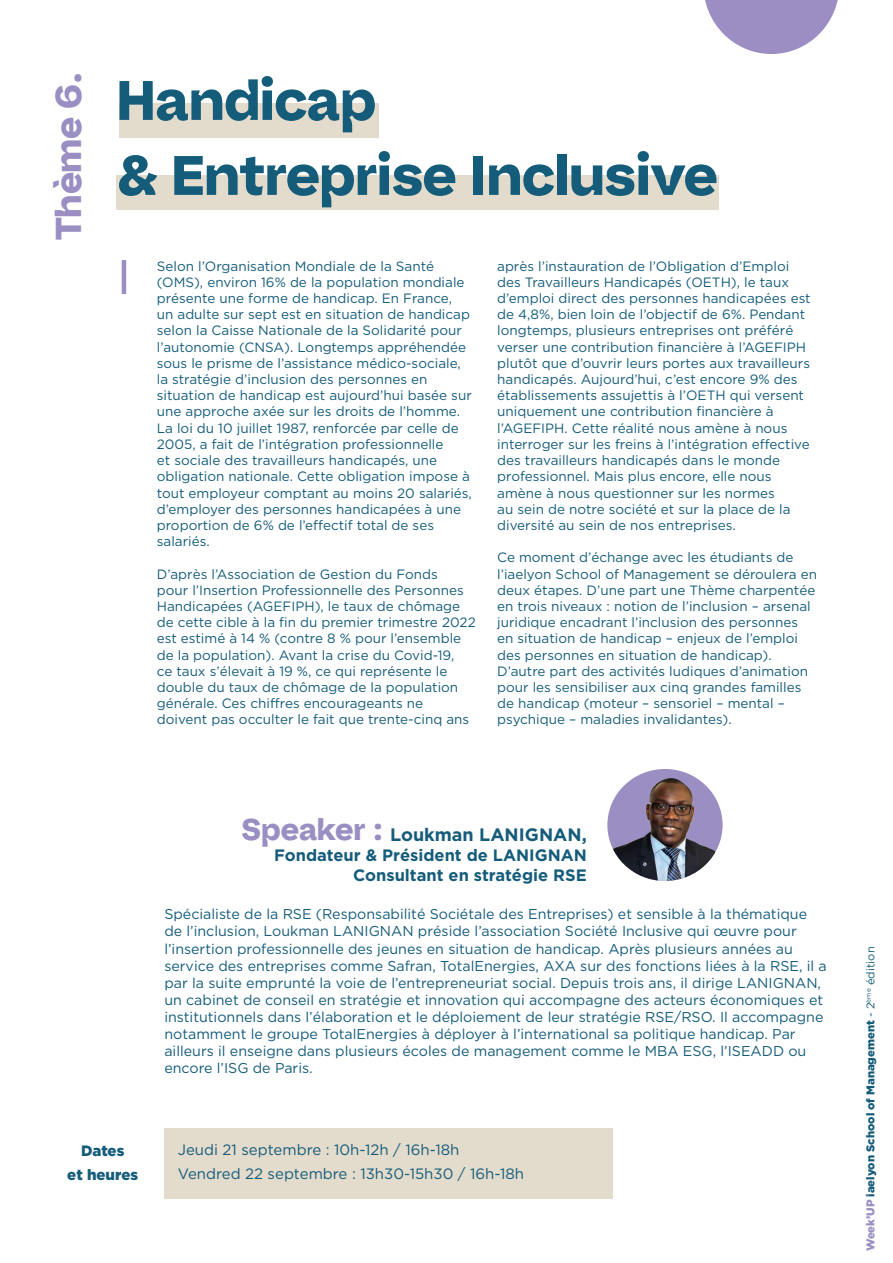
<style>
.page{position:relative;width:893px;height:1263px;background:#fff}
.page>*{position:absolute;margin:0;border:0;box-sizing:border-box;transform-origin:0 0}
.t1{font:700 55.5px/75px "Bauziet Norm Extra";letter-spacing:-.01em;color:#155c7a}
.t2{font:700 36px "Bauziet Norm Extra";letter-spacing:-.01em;color:#9b8ec3}
.t3{font:700 30px "Bauziet Norm Extra";color:#9b8ec3}
.t4{font:700 18px "Gotham";color:#155c7a}
.t5{font:700 16.5px/19.8px "Gotham";color:#155c7a;text-align:right}
.t6{font:15px/24px "Gotham";color:#155c7a}
.t7{font:900 15px/24px "Gotham";color:#155c7a;text-align:center}
.t8{font:14.25px/17.1px "Gotham";color:#155c7a}
.t9{font:13.5px/16.2px "Gotham";color:#155c7a}
.t10{font:900 11.25px "Gotham";color:#155c7a}
.s1{color:#9b8ec3}
.s2{font-weight:400}
</style>
<div class="page">
<div style="left:119px;top:103px;width:259px;height:34px;background:#e3dccd"></div>
<div style="left:116px;top:176px;width:603px;height:34px;background:#e3dccd"></div>
<hr style="left:122px;top:260px;width:4px;height:34px;background:#9b8ec3">
<div style="left:164px;top:1128px;width:448px;height:70px;background:#e3dccd"></div>
<svg style="left:705px;top:0;width:133px;height:54px"></svg>
<img style="left:607px;top:769px;width:116px;height:112px">
<h2 class="t2" style="left:44px;top:240px;width:169px;rotate:-90deg">Thème 6.</h2>
<h1 class="t1" style="left:116px;top:61px;width:603px">Handicap<br>&amp; Entreprise Inclusive</h1>
<p class="t9" style="left:157px;top:258px;width:317px">Selon l’Organisation Mondiale de la Santé (OMS), environ 16% de la population mondiale présente une forme de handicap. En France, un adulte sur sept est en situation de handicap selon la Caisse Nationale de la Solidarité pour l’autonomie (CNSA). Longtemps appréhendée sous le prisme de l’assistance médico-sociale, la stratégie d’inclusion des personnes en situation de handicap est aujourd’hui basée sur une approche axée sur les droits de l’homme.<br>La loi du 10 juillet 1987, renforcée par celle de 2005, a fait de l’intégration professionnelle<br>et sociale des travailleurs handicapés, une obligation nationale. Cette obligation impose à tout employeur comptant au moins 20 salariés, d’employer des personnes handicapées à une proportion de 6% de l’effectif total de ses salariés.</p>
<p class="t9" style="left:157px;top:565px;width:320px">D’après l’Association de Gestion du Fonds<br>pour l’Insertion Professionnelle des Personnes Handicapées (AGEFIPH), le taux de chômage de cette cible à la fin du premier trimestre 2022 est estimé à 14 % (contre 8 % pour l’ensemble de la population). Avant la crise du Covid-19,<br>ce taux s’élevait à 19 %, ce qui représente le double du taux de chômage de la population générale. Ces chiffres encourageants ne doivent pas occulter le fait que trente-cinq ans</p>
<p class="t9" style="left:497px;top:258px;width:315px">après l’instauration de l’Obligation d’Emploi des Travailleurs Handicapés (OETH), le taux d’emploi direct des personnes handicapées est de 4,8%, bien loin de l’objectif de 6%. Pendant longtemps, plusieurs entreprises ont préféré verser une contribution financière à l’AGEFIPH plutôt que d’ouvrir leurs portes aux travailleurs handicapés. Aujourd’hui, c’est encore 9% des établissements assujettis à l’OETH qui versent uniquement une contribution financière à l’AGEFIPH. Cette réalité nous amène à nous interroger sur les freins à l’intégration effective des travailleurs handicapés dans le monde professionnel. Mais plus encore, elle nous amène à nous questionner sur les normes<br>au sein de notre société et sur la place de la diversité au sein de nos entreprises.</p>
<p class="t9" style="left:497px;top:549px;width:321px">Ce moment d’échange avec les étudiants de l’iaelyon School of Management se déroulera en deux étapes. D’une part une Thème charpentée en trois niveaux : notion de l’inclusion – arsenal juridique encadrant l’inclusion des personnes en situation de handicap – enjeux de l’emploi des personnes en situation de handicap).<br>D’autre part des activités ludiques d’animation pour les sensibiliser aux cinq grandes familles de handicap (moteur – sensoriel – mental – psychique – maladies invalidantes).</p>
<h3 class="t3" style="left:242px;top:809px;width:143px">Speaker :</h3>
<h3 class="t4" style="left:390px;top:825px;width:198px">Loukman LANIGNAN,</h3>
<p class="t5" style="left:274px;top:845px;width:314px">Fondateur &amp; Président de LANIGNAN<br>Consultant en stratégie RSE</p>
<p class="t8" style="left:164px;top:905px;width:664px">Spécialiste de la RSE (Responsabilité Sociétale des Entreprises) et sensible à la thématique de l’inclusion, Loukman LANIGNAN préside l’association Société Inclusive qui œuvre pour l’insertion professionnelle des jeunes en situation de handicap. Après plusieurs années au service des entreprises comme Safran, TotalEnergies, AXA sur des fonctions liées à la RSE, il a par la suite emprunté la voie de l’entrepreneuriat social. Depuis trois ans, il dirige LANIGNAN, un cabinet de conseil en stratégie et innovation qui accompagne des acteurs économiques et institutionnels dans l’élaboration et le déploiement de leur stratégie RSE/RSO. Il accompagne notamment le groupe TotalEnergies à déployer à l’international sa politique handicap. Par ailleurs il enseigne dans plusieurs écoles de management comme le MBA ESG, l’ISEADD ou encore l’ISG de Paris.</p>
<p class="t7" style="left:67px;top:1138px;width:72px">Dates<br>et heures</p>
<p class="t6" style="left:178px;top:1137px;width:348px">Jeudi 21 septembre : 10h-12h / 16h-18h<br>Vendred 22 septembre : 13h30-15h30 / 16h-18h</p>
<p class="t10" style="left:864px;top:1251px;width:306px;rotate:-90deg"><span class="s1">Week’UP</span> iaelyon School of Management <span class="s2">- 2</span><sup>ème</sup> <span class="s2">édition</span></p>
</div>
